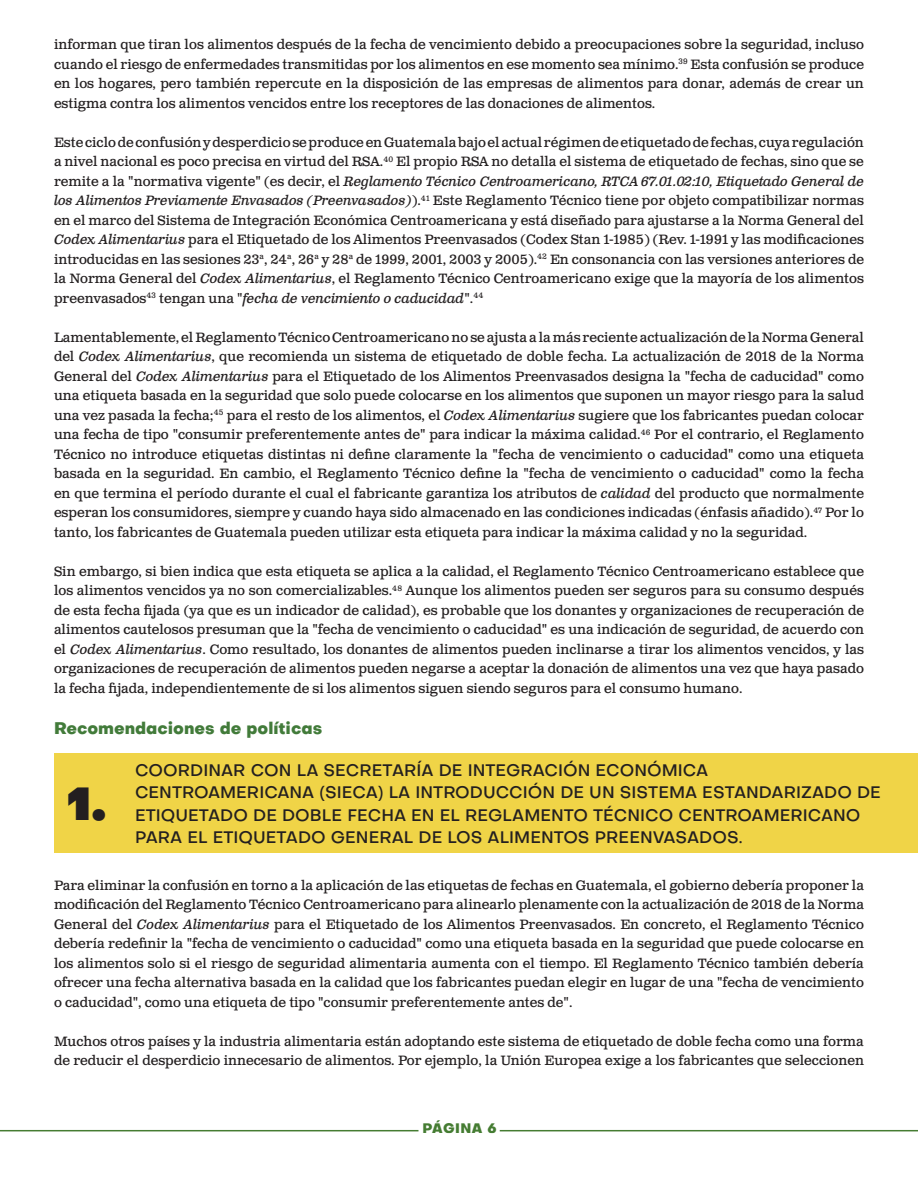
<style>
.page{position:relative;width:918px;height:1188px;background:#fff}
.page>*{position:absolute;margin:0;border:0;box-sizing:border-box;transform-origin:0 0}
.t1{font:45px "Objectivity Super";color:#231f20}
.t2{font:500 16.5px/22.5px "Objectivity";color:#231f20}
.heading_2{font:800 16.5px "Objectivity";color:#427b3a}
.t3{font:13.5px/19.5px "Clarendon Text Pro";color:#231f20;text-align:justify}
.t4{font:800 13.5px "Objectivity";letter-spacing:.03em;color:#457c32}
.s1{font-style:italic}
</style>
<div class="page">
<div style="left:54px;top:754px;width:864px;height:99px;background:#f0d447"></div>
<hr style="left:0;top:1130px;width:418px;height:1px;background:#457c32">
<hr style="left:500px;top:1130px;width:418px;height:1px;background:#457c32">
<p class="t3" style="left:54px;top:35px;width:812px">informan que tiran los alimentos después de la fecha de vencimiento debido a preocupaciones sobre la seguridad, incluso cuando el riesgo de enfermedades transmitidas por los alimentos en ese momento sea mínimo.<sup>39</sup> Esta confusión se produce en los hogares, pero también repercute en la disposición de las empresas de alimentos para donar, además de crear un estigma contra los alimentos vencidos entre los receptores de las donaciones de alimentos.</p>
<p class="t3" style="left:54px;top:133px;width:812px">Este ciclo de confusión y desperdicio se produce en Guatemala bajo el actual régimen de etiquetado de fechas, cuya regulación a nivel nacional es poco precisa en virtud del RSA.<sup>40</sup> El propio RSA no detalla el sistema de etiquetado de fechas, sino que se remite a la "normativa vigente" (es decir, el <span class="s1">Reglamento Técnico Centroamericano, RTCA 67.01.02:10, Etiquetado General de los Alimentos Previamente Envasados (Preenvasados)</span>).<sup>41</sup> Este Reglamento Técnico tiene por objeto compatibilizar normas en el marco del Sistema de Integración Económica Centroamericana y está diseñado para ajustarse a la Norma General del <span class="s1">Codex Alimentarius</span> para el Etiquetado de los Alimentos Preenvasados (Codex Stan 1-1985) (Rev. 1-1991 y las modificaciones introducidas en las sesiones 23<sup>a</sup>, 24<sup>a</sup>, 26<sup>a</sup> y 28<sup>a</sup> de 1999, 2001, 2003 y 2005).<sup>42</sup> En consonancia con las versiones anteriores de la Norma General del <span class="s1">Codex Alimentarius</span>, el Reglamento Técnico Centroamericano exige que la mayoría de los alimentos preenvasados<sup>43</sup> tengan una "<span class="s1">fecha de vencimiento o caducidad</span>".<sup>44</sup></p>
<p class="t3" style="left:54px;top:328px;width:812px">Lamentablemente, el Reglamento Técnico Centroamericano no se ajusta a la más reciente actualización de la Norma General del <span class="s1">Codex Alimentarius</span>, que recomienda un sistema de etiquetado de doble fecha. La actualización de 2018 de la Norma General del <span class="s1">Codex Alimentarius</span> para el Etiquetado de los Alimentos Preenvasados designa la "fecha de caducidad" como una etiqueta basada en la seguridad que solo puede colocarse en los alimentos que suponen un mayor riesgo para la salud una vez pasada la fecha;<sup>45</sup> para el resto de los alimentos, el <span class="s1">Codex Alimentarius</span> sugiere que los fabricantes puedan colocar una fecha de tipo "consumir preferentemente antes de" para indicar la máxima calidad.<sup>46</sup> Por el contrario, el Reglamento Técnico no introduce etiquetas distintas ni define claramente la "fecha de vencimiento o caducidad" como una etiqueta basada en la seguridad. En cambio, el Reglamento Técnico define la "fecha de vencimiento o caducidad" como la fecha en que termina el período durante el cual el fabricante garantiza los atributos de <span class="s1">calidad</span> del producto que normalmente esperan los consumidores, siempre y cuando haya sido almacenado en las condiciones indicadas (énfasis añadido).<sup>47</sup> Por lo tanto, los fabricantes de Guatemala pueden utilizar esta etiqueta para indicar la máxima calidad y no la seguridad.</p>
<p class="t3" style="left:54px;top:562px;width:812px">Sin embargo, si bien indica que esta etiqueta se aplica a la calidad, el Reglamento Técnico Centroamericano establece que los alimentos vencidos ya no son comercializables.<sup>48</sup> Aunque los alimentos pueden ser seguros para su consumo después de esta fecha fijada (ya que es un indicador de calidad), es probable que los donantes y organizaciones de recuperación de alimentos cautelosos presuman que la "fecha de vencimiento o caducidad" es una indicación de seguridad, de acuerdo con el <span class="s1">Codex Alimentarius</span>. Como resultado, los donantes de alimentos pueden inclinarse a tirar los alimentos vencidos, y las organizaciones de recuperación de alimentos pueden negarse a aceptar la donación de alimentos una vez que haya pasado la fecha fijada, independientemente de si los alimentos siguen siendo seguros para el consumo humano.</p>
<p class="heading_2" style="left:54px;top:715px;width:270px">Recomendaciones de políticas</p>
<p class="t1" style="left:67px;top:767px;width:41px">1.</p>
<p class="t2" style="left:135px;top:758px;width:747px">COORDINAR CON LA SECRETARÍA DE INTEGRACIÓN ECONÓMICA CENTROAMERICANA (SIECA) LA INTRODUCCIÓN DE UN SISTEMA ESTANDARIZADO DE ETIQUETADO DE DOBLE FECHA EN EL REGLAMENTO TÉCNICO CENTROAMERICANO PARA EL ETIQUETADO GENERAL DE LOS ALIMENTOS PREENVASADOS.</p>
<p class="t3" style="left:54px;top:876px;width:812px">Para eliminar la confusión en torno a la aplicación de las etiquetas de fechas en Guatemala, el gobierno debería proponer la modificación del Reglamento Técnico Centroamericano para alinearlo plenamente con la actualización de 2018 de la Norma General del <span class="s1">Codex Alimentarius</span> para el Etiquetado de los Alimentos Preenvasados. En concreto, el Reglamento Técnico debería redefinir la "fecha de vencimiento o caducidad" como una etiqueta basada en la seguridad que puede colocarse en los alimentos solo si el riesgo de seguridad alimentaria aumenta con el tiempo. El Reglamento Técnico también debería ofrecer una fecha alternativa basada en la calidad que los fabricantes puedan elegir en lugar de una "fecha de vencimiento o caducidad", como una etiqueta de tipo "consumir preferentemente antes de".</p>
<p class="t3" style="left:54px;top:1032px;width:812px">Muchos otros países y la industria alimentaria están adoptando este sistema de etiquetado de doble fecha como una forma de reducir el desperdicio innecesario de alimentos. Por ejemplo, la Unión Europea exige a los fabricantes que seleccionen</p>
<p class="t4" style="left:423px;top:1118px;width:76px">PÁGINA 6</p>
</div>
